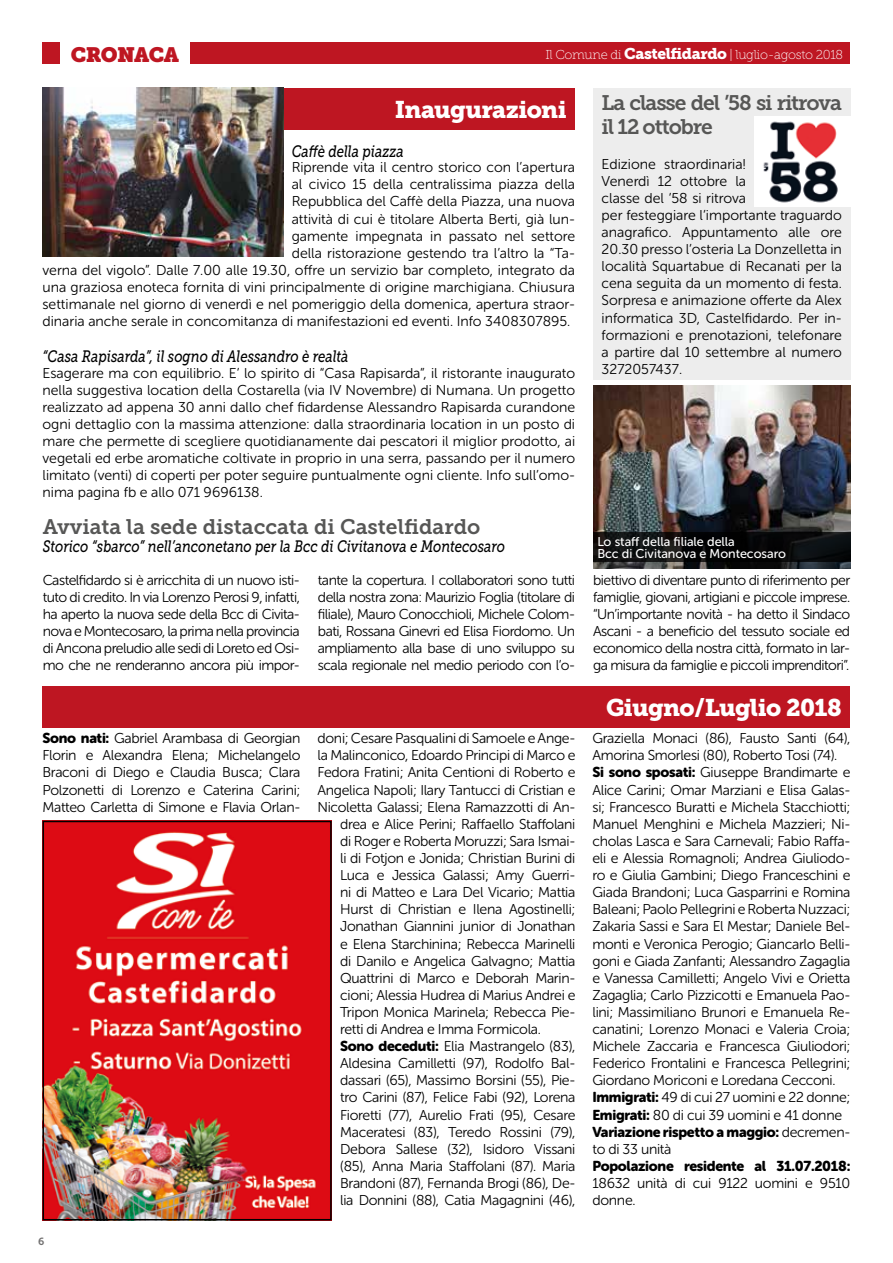
<style>
.page{position:relative;width:893px;height:1263px;background:#fff}
.page>*{position:absolute;margin:0;border:0;box-sizing:border-box;transform-origin:0 0}
.t1{font:24px "Museo Slab 900";letter-spacing:-.025em;color:#fff}
.t2{font:21px "Museo Slab 700";letter-spacing:-.005em;color:#575756}
.t3{font:21px/24.8px "Museo Slab 700";letter-spacing:-.05em;color:#575756}
.t4{font:20.7px "Museo Slab";letter-spacing:-.03em;color:#be1622}
.t5{font:italic 16.5px "Museo Slab 500";color:#000;scale:.8 1}
.t6{font:14.25px/17.1px "Museo Sans Rounded 300";letter-spacing:-.02em;color:#000;text-align:justify}
.t7{font:14.25px/17.1px "Museo Sans Rounded 300";color:#000}
.t8{font:14.25px "Museo Sans Rounded 900";letter-spacing:-.02em;color:#000}
.t9{font:12.9px "Museo Slab 100";letter-spacing:-.025em;color:#fff}
.t10{font:12.75px/12.3px "Museo Sans Rounded 500";color:#fff}
.t11{font:10.35px "Museo Slab 700";color:#706f6f}
.s1{font-family:"Museo Slab 900";font-size:15.45px}
.s2{font-family:"Museo Sans Rounded 900"}
.s3{font-family:"Museo Sans Rounded 300"}
</style>
<div class="page">
<div style="left:43px;top:43px;width:807px;height:21px;background:#be1622"></div>
<div style="left:60px;top:37px;width:130px;height:35px;background:#fff"></div>
<div style="left:43px;top:686px;width:807px;height:41px;background:#be1622"></div>
<img style="left:46px;top:824px;width:283px;height:393px">
<div style="left:43px;top:821px;width:289px;height:399px;border:2px solid #000"></div>
<div style="left:43px;top:88px;width:532px;height:41px;background:#be1622"></div>
<div style="left:593px;top:88px;width:257px;height:292px;background:#ededed"></div>
<img style="left:593px;top:385px;width:257px;height:183px">
<img style="left:43px;top:88px;width:240px;height:168px">
<svg style="left:593px;top:532px;width:257px;height:30px;background:#0b0c0c"></svg>
<img style="left:755px;top:116px;width:95px;height:90px">
<h3 class="t4" style="left:71px;top:43px;width:110px">CRONACA</h3>
<p class="t9" style="left:545px;top:48px;width:299px">Il Comune di <span class="s1">Castelfidardo</span> | luglio-agosto 2018</p>
<h1 class="t1" style="left:395px;top:95px;width:173px">Inaugurazioni</h1>
<h2 class="t3" style="left:602px;top:90px;width:242px">La classe del ’58 si ritrova il 12 ottobre</h2>
<p class="t7" style="left:602px;top:155px;width:242px">Edizione straordinaria!<br>Venerdì 12 ottobre la<br>classe del ’58 si ritrova<br>per festeggiare l’importante traguardo anagrafico. Appuntamento alle ore 20.30 presso l’osteria La Donzelletta in località Squartabue di Recanati per la cena seguita da un momento di festa.<br>Sorpresa e animazione offerte da Alex informatica 3D, Castelfidardo. Per in&shy;formazioni e prenotazioni, telefonare a partire dal 10 settembre al numero 3272057437.</p>
<p class="t5" style="left:292px;top:142px;width:142px">Caffè della piazza</p>
<p class="t7" style="left:292px;top:159px;width:285px">Riprende vita il centro storico con l’apertura</p>
<p class="t7" style="left:292px;top:176px;width:285px">al civico 15 della centralissima piazza della</p>
<p class="t7" style="left:292px;top:193px;width:285px">Repubblica del Caffè della Piazza, una nuova</p>
<p class="t7" style="left:292px;top:210px;width:285px">attività di cui è titolare Alberta Berti, già lun-</p>
<p class="t7" style="left:292px;top:227px;width:285px">gamente impegnata in passato nel settore</p>
<p class="t7" style="left:292px;top:244px;width:285px">della ristorazione gestendo tra l’altro la “Ta-</p>
<p class="t7" style="left:43px;top:262px;width:534px">verna del vigolo”. Dalle 7.00 alle 19.30, offre un servizio bar completo, integrato da</p>
<p class="t7" style="left:43px;top:279px;width:534px">una graziosa enoteca fornita di vini principalmente di origine marchigiana. Chiusura</p>
<p class="t7" style="left:43px;top:296px;width:534px">settimanale nel giorno di venerdì e nel pomeriggio della domenica, apertura straor-</p>
<p class="t7" style="left:43px;top:313px;width:529px">dinaria anche serale in concomitanza di manifestazioni ed eventi. Info 3408307895.</p>
<p class="t5" style="left:43px;top:347px;width:384px">“Casa Rapisarda”, il sogno di Alessandro è realtà</p>
<p class="t6" style="left:43px;top:364px;width:534px">Esagerare ma con equilibrio. E’ lo spirito di “Casa Rapisarda”, il ristorante inaugurato nella suggestiva location della Costarella (via IV Novembre) di Numana. Un progetto realizzato ad appena 30 anni dallo chef fidardense Alessandro Rapisarda curandone ogni dettaglio con la massima attenzione: dalla straordinaria location in un posto di mare che permette di scegliere quotidianamente dai pescatori il miglior prodotto, ai vegetali ed erbe aromatiche coltivate in proprio in una serra, passando per il numero limitato (venti) di coperti per poter seguire puntualmente ogni cliente. Info sull’omo&shy;nima pagina fb e allo 071 9696138.</p>
<h2 class="t2" style="left:43px;top:514px;width:439px">Avviata la sede distaccata di Castelfidardo</h2>
<p class="t5" style="left:43px;top:537px;width:580px">Storico “sbarco” nell’anconetano per la Bcc di Civitanova e Montecosaro</p>
<p class="t6" style="left:43px;top:572px;width:259px">Castelfidardo si è arricchita di un nuovo isti&shy;tuto di credito. In via Lorenzo Perosi 9, infatti, ha aperto la nuova sede della Bcc di Civita&shy;nova e Montecosaro, la prima nella provincia di Ancona preludio alle sedi di Loreto ed Osi&shy;mo che ne renderanno ancora più impor-</p>
<p class="t6" style="left:318px;top:572px;width:259px">tante la copertura. I collaboratori sono tutti della nostra zona: Maurizio Foglia (titolare di filiale), Mauro Conocchioli, Michele Colom&shy;bati, Rossana Ginevri ed Elisa Fiordomo. Un ampliamento alla base di uno sviluppo su scala regionale nel medio periodo con l’o-</p>
<p class="t6" style="left:593px;top:572px;width:259px">biettivo di diventare punto di riferimento per famiglie, giovani, artigiani e piccole imprese. “Un’importante novità - ha detto il Sindaco Ascani - a beneficio del tessuto sociale ed economico della nostra città, formato in lar&shy;ga misura da famiglie e piccoli imprenditori”.</p>
<p class="t10" style="left:597px;top:535px;width:190px">Lo staff della filiale della<br>Bcc di Civitanova e Montecosaro</p>
<p class="t6" style="left:43px;top:730px;width:259px"><span class="s2">Sono nati:</span> Gabriel Arambasa di Georgian Florin e Alexandra Elena; Michelangelo Braconi di Diego e Claudia Busca; Clara Polzonetti di Lorenzo e Caterina Carini; Matteo Carletta di Simone e Flavia Orlan-</p>
<p class="t6" style="left:317px;top:730px;width:259px">doni; Cesare Pasqualini di Samoele e Ange-</p>
<p class="t6" style="left:317px;top:747px;width:259px">la Malinconico, Edoardo Principi di Marco e</p>
<p class="t6" style="left:317px;top:764px;width:259px">Fedora Fratini; Anita Centioni di Roberto e</p>
<p class="t6" style="left:317px;top:781px;width:259px">Angelica Napoli; Ilary Tantucci di Cristian e</p>
<p class="t6" style="left:317px;top:798px;width:259px">Nicoletta Galassi; Elena Ramazzotti di An-</p>
<p class="t6" style="left:340px;top:815px;width:237px">drea e Alice Perini; Raffaello Staffolani</p>
<p class="t6" style="left:340px;top:832px;width:237px">di Roger e Roberta Moruzzi; Sara Ismai-</p>
<p class="t6" style="left:340px;top:850px;width:237px">li di Fotjon e Jonida; Christian Burini di</p>
<p class="t6" style="left:340px;top:867px;width:237px">Luca e Jessica Galassi; Amy Guerri-</p>
<p class="t6" style="left:340px;top:884px;width:237px">ni di Matteo e Lara Del Vicario; Mattia</p>
<p class="t6" style="left:340px;top:901px;width:237px">Hurst di Christian e Ilena Agostinelli;</p>
<p class="t6" style="left:340px;top:918px;width:237px">Jonathan Giannini junior di Jonathan</p>
<p class="t6" style="left:340px;top:935px;width:237px">e Elena Starchinina; Rebecca Marinelli</p>
<p class="t6" style="left:340px;top:952px;width:237px">di Danilo e Angelica Galvagno; Mattia</p>
<p class="t6" style="left:340px;top:969px;width:237px">Quattrini di Marco e Deborah Marin-</p>
<p class="t6" style="left:340px;top:986px;width:237px">cioni; Alessia Hudrea di Marius Andrei e</p>
<p class="t6" style="left:340px;top:1003px;width:237px">Tripon Monica Marinela; Rebecca Pie-</p>
<p class="t6" style="left:340px;top:1021px;width:202px">retti di Andrea e Imma Formicola.</p>
<p class="t6" style="left:340px;top:1038px;width:237px"><span class="s2">Sono deceduti:</span> Elia Mastrangelo (83),</p>
<p class="t6" style="left:340px;top:1055px;width:237px">Aldesina Camilletti (97), Rodolfo Bal-</p>
<p class="t6" style="left:340px;top:1072px;width:237px">dassari (65), Massimo Borsini (55), Pie-</p>
<p class="t6" style="left:340px;top:1089px;width:237px">tro Carini (87), Felice Fabi (92), Lorena</p>
<p class="t6" style="left:340px;top:1106px;width:237px">Fioretti (77), Aurelio Frati (95), Cesare</p>
<p class="t6" style="left:340px;top:1123px;width:237px">Maceratesi (83), Teredo Rossini (79),</p>
<p class="t6" style="left:340px;top:1140px;width:237px">Debora Sallese (32), Isidoro Vissani</p>
<p class="t6" style="left:340px;top:1157px;width:237px">(85), Anna Maria Staffolani (87). Maria</p>
<p class="t6" style="left:340px;top:1174px;width:237px">Brandoni (87), Fernanda Brogi (86), De-</p>
<p class="t6" style="left:340px;top:1192px;width:237px">lia Donnini (88), Catia Magagnini (46),</p>
<p class="t11" style="left:38px;top:1236px;width:8px">6</p>
<h1 class="t1" style="left:606px;top:693px;width:237px">Giugno/Luglio 2018</h1>
<p class="t6" style="left:592px;top:730px;width:259px;text-align:left">Graziella Monaci (86), Fausto Santi (64), Amorina Smorlesi (80), Roberto Tosi (74).<br><span class="s2">Si sono sposati:</span> Giuseppe Brandimarte e Alice Carini; Omar Marziani e Elisa Galas&shy;si; Francesco Buratti e Michela Stacchiotti; Manuel Menghini e Michela Mazzieri; Ni&shy;cholas Lasca e Sara Carnevali; Fabio Raffa&shy;eli e Alessia Romagnoli; Andrea Giuliodo&shy;ro e Giulia Gambini; Diego Franceschini e Giada Brandoni; Luca Gasparrini e Romina Baleani; Paolo Pellegrini e Roberta Nuzzaci; Zakaria Sassi e Sara El Mestar; Daniele Bel&shy;monti e Veronica Perogio; Giancarlo Belli&shy;goni e Giada Zanfanti; Alessandro Zagaglia e Vanessa Camilletti; Angelo Vivi e Orietta Zagaglia; Carlo Pizzicotti e Emanuela Pao&shy;lini; Massimiliano Brunori e Emanuela Re&shy;canatini; Lorenzo Monaci e Valeria Croia; Michele Zaccaria e Francesca Giuliodori; Federico Frontalini e Francesca Pellegrini; Giordano Moriconi e Loredana Cecconi.<br><span class="s2">Immigrati:</span> 49 di cui 27 uomini e 22 donne; <span class="s2">Emigrati:</span> 80 di cui 39 uomini e 41 donne</p>
<p class="t8" style="left:592px;top:1123px;width:259px">Variazione rispetto a maggio: <span class="s3">decremen-</span></p>
<p class="t6" style="left:592px;top:1140px;width:80px">to di 33 unità</p>
<p class="t8" style="left:592px;top:1158px;width:259px">Popolazione residente al 31.07.2018:</p>
<p class="t6" style="left:592px;top:1174px;width:259px">18632 unità di cui 9122 uomini e 9510 donne.</p>
</div>
